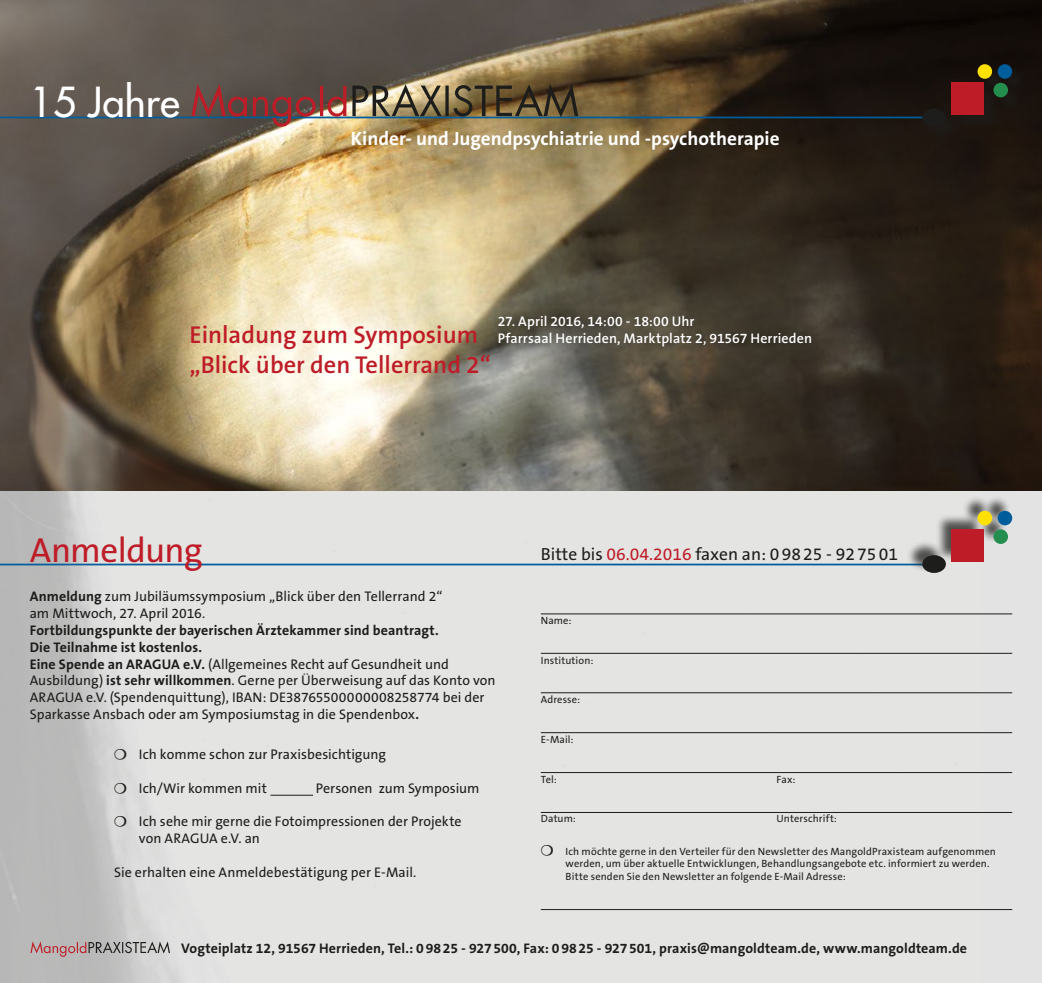
<style>
.page{position:relative;width:1042px;height:983px;background:#fff}
.page>*{position:absolute;margin:0;border:0;box-sizing:border-box;transform-origin:0 0}
.t1{font:40.25px "Futura";color:#fff}
.Head{font:35px "The Sans B5 Plain";letter-spacing:-.02em;color:#be1d28}
.Einleitung{font:600 24.5px "The Sans B6";color:#be1d28}
.Einleitung-2{font:700 19.25px "The Sans B7";color:#fff}
.Head-2{font:17.5px "The Sans B5 Plain";color:#1d1d1b}
.Fließtext{font:14px/16.8px "The Sans B5 Plain";letter-spacing:.005em;color:#1d1d1b}
.Fließtext-2{font:700 14px "The Sans B7";letter-spacing:.01em;color:#1d1d1b}
.Fließtext-3{font:600 14px "The Sans B6";letter-spacing:.005em;color:#fff}
.Fließtext-4{font:10.5px/12.6px "The Sans B5 Plain";letter-spacing:.01em;color:#1d1d1b}
.s1{color:#be1d28}
.s2{font-family:"The Sans B7";font-weight:700}
</style>
<div class="page">
<img style="left:0;top:0;width:1042px;height:491px">
<hr style="left:0;top:116px;width:922px;height:2px;background:#005d9b">
<div style="left:923px;top:65px;width:105px;height:77px;background:#1b140e"></div>
<div style="left:952px;top:83px;width:32px;height:32px;background:#be1d28"></div>
<div style="left:977px;top:64px;width:15px;height:15px;background:#ffe000;border-radius:50%"></div>
<div style="left:997px;top:64px;width:15px;height:15px;background:#005d9b;border-radius:50%"></div>
<div style="left:993px;top:83px;width:15px;height:14px;background:#248e4f;border-radius:50%"></div>
<div style="left:922px;top:109px;width:24px;height:17px;background:#1d1d1b;border-radius:50%"></div>
<svg style="left:191px;top:84px;width:155px;height:43px;background:#76514e"></svg>
<img style="left:352px;top:84px;width:226px;height:33px">
<div style="left:489px;top:306px;width:331px;height:49px;background:#1d1d1b;opacity:.75"></div>
<div style="left:0;top:491px;width:1042px;height:491px;background:#e3e3e3"></div>
<img style="left:0;top:491px;width:981px;height:491px">
<svg style="left:30px;top:941px;width:140px;height:15px;background:#ab9d9e"></svg>
<hr style="left:0;top:563px;width:933px;height:2px;background:#005d9b">
<div style="left:906px;top:495px;width:105px;height:76px;background:#1d1d1b;opacity:.75"></div>
<div style="left:952px;top:529px;width:32px;height:32px;background:#be1d28"></div>
<div style="left:977px;top:510px;width:15px;height:15px;background:#ffe000;border-radius:50%"></div>
<div style="left:997px;top:510px;width:15px;height:15px;background:#005d9b;border-radius:50%"></div>
<div style="left:993px;top:529px;width:15px;height:15px;background:#248e4f;border-radius:50%"></div>
<div style="left:922px;top:555px;width:24px;height:17px;background:#1d1d1b;border-radius:50%"></div>
<hr style="left:541px;top:613px;width:471px;height:1px;background:#1d1d1b">
<hr style="left:541px;top:652px;width:471px;height:1px;background:#1d1d1b">
<hr style="left:541px;top:692px;width:471px;height:1px;background:#1d1d1b">
<hr style="left:541px;top:732px;width:471px;height:1px;background:#1d1d1b">
<hr style="left:541px;top:772px;width:471px;height:1px;background:#1d1d1b">
<hr style="left:541px;top:811px;width:471px;height:1px;background:#1d1d1b">
<hr style="left:541px;top:908px;width:471px;height:1px;background:#1d1d1b">
<hr style="left:270px;top:794px;width:43px;height:1px;background:#1d1d1b">
<svg style="left:115px;top:748px;width:11px;height:11px"></svg>
<svg style="left:115px;top:782px;width:11px;height:11px"></svg>
<svg style="left:115px;top:815px;width:11px;height:11px"></svg>
<svg style="left:541px;top:844px;width:12px;height:11px"></svg>
<p class="t1" style="left:30px;top:75px;width:151px">15 Jahre</p>
<p class="Einleitung-2" style="left:351px;top:128px;width:430px">Kinder- und Jugendpsychiatrie und -psychotherapie</p>
<p class="Einleitung" style="left:189px;top:322px;width:290px">Einladung zum Symposium</p>
<p class="Einleitung" style="left:189px;top:351px;width:303px">„Blick über den Tellerrand 2“</p>
<p class="Fließtext-3" style="left:498px;top:314px;width:198px">27. April 2016, 14:00 - 18:00 Uhr</p>
<p class="Fließtext-3" style="left:498px;top:331px;width:316px">Pfarrsaal Herrieden, Marktplatz 2, 91567 Herrieden</p>
<p class="Head" style="left:30px;top:531px;width:174px">Anmeldung</p>
<p class="Head-2" style="left:541px;top:545px;width:359px">Bitte bis <span class="s1">06.04.2016</span> faxen an: 09825 - 927501</p>
<p class="Fließtext" style="left:30px;top:588px;width:414px"><span class="s2">Anmeldung</span> zum Jubiläumssymposium „Blick über den Tellerrand 2“</p>
<p class="Fließtext" style="left:30px;top:605px;width:177px">am Mittwoch, 27. April 2016.</p>
<p class="Fließtext-2" style="left:30px;top:622px;width:410px">Fortbildungspunkte der bayerischen Ärztekammer sind beantragt.</p>
<p class="Fließtext-2" style="left:30px;top:639px;width:174px">Die Teilnahme ist kostenlos.</p>
<p class="Fließtext" style="left:30px;top:655px;width:467px"><span class="s2">Eine Spende an ARAGUA e.V.</span> (Allgemeines Recht auf Gesundheit und Ausbildung) <span class="s2">ist sehr willkommen</span>. Gerne per Überweisung auf das Konto von ARAGUA e.V. (Spendenquittung), IBAN: DE38765500000008258774 bei der Sparkasse Ansbach oder am Symposiumstag in die Spendenbox<span class="s2">.</span></p>
<p class="Fließtext" style="left:139px;top:746px;width:249px">Ich komme schon zur Praxisbesichtigung</p>
<p class="Fließtext" style="left:139px;top:779px;width:129px">Ich/Wir kommen mit</p>
<p class="Fließtext" style="left:316px;top:779px;width:165px">Personen zum Symposium</p>
<p class="Fließtext" style="left:139px;top:813px;width:324px">Ich sehe mir gerne die Fotoimpressionen der Projekte</p>
<p class="Fließtext" style="left:139px;top:830px;width:123px">von ARAGUA e.V. an</p>
<p class="Fließtext" style="left:114px;top:863px;width:304px">Sie erhalten eine Anmeldebestätigung per E-Mail.</p>
<p class="Fließtext-4" style="left:541px;top:614px;width:32px">Name:</p>
<p class="Fließtext-4" style="left:541px;top:654px;width:54px">Institution:</p>
<p class="Fließtext-4" style="left:541px;top:693px;width:41px">Adresse:</p>
<p class="Fließtext-4" style="left:541px;top:733px;width:34px">E-Mail:</p>
<p class="Fließtext-4" style="left:541px;top:773px;width:18px">Tel:</p>
<p class="Fließtext-4" style="left:776px;top:773px;width:20px">Fax:</p>
<p class="Fließtext-4" style="left:541px;top:812px;width:37px">Datum:</p>
<p class="Fließtext-4" style="left:776px;top:812px;width:62px">Unterschrift:</p>
<p class="Fließtext-4" style="left:566px;top:845px;width:432px">Ich möchte gerne in den Verteiler für den Newsletter des MangoldPraxisteam aufgenommen werden, um über aktuelle Entwicklungen, Behandlungsangebote etc. informiert zu werden.<br>Bitte senden Sie den Newsletter an folgende E-Mail Adresse:</p>
<p class="Fließtext-2" style="left:181px;top:940px;width:787px">Vogteiplatz 12, 91567 Herrieden, Tel.: 09825 - 927500, Fax: 09825 - 927501, praxis@mangoldteam.de, www.mangoldteam.de</p>
</div>
